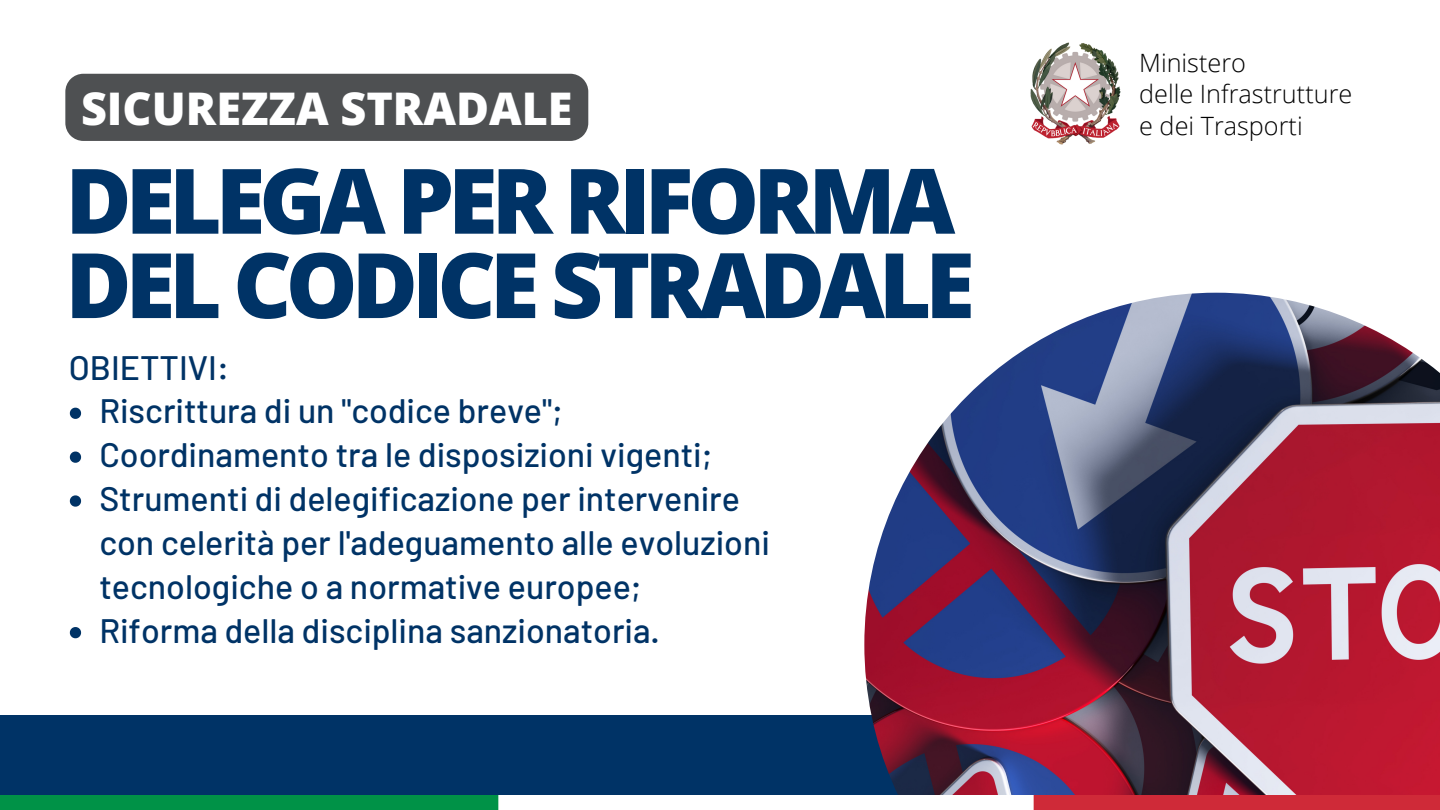
<style>
.page{position:relative;width:1440px;height:810px;background:#fff}
.page>*{position:absolute;margin:0;border:0;box-sizing:border-box;transform-origin:0 0}
.t1{font:800 90.3px/84.3px "Open Sans";letter-spacing:-.065em;color:#036}
.t2{font:800 45px "Open Sans";color:#fff}
.t3{font:500 33.9px/43.8px "Barlow";color:#036}
.t4{font:300 25.2px/31.5px "Open Sans";color:#000}
</style>
<div class="page">
<div style="left:0;top:715px;width:921px;height:95px;background:#036"></div>
<img style="left:1030px;top:43px;width:90px;height:102px">
<img style="left:864px;top:293px;width:576px;height:503px">
<img style="left:0;top:796px;width:1440px;height:14px">
<div style="left:65px;top:74px;width:523px;height:67px;background:#4e5052"></div>
<svg style="left:70px;top:408px;width:11px;height:11px"></svg>
<svg style="left:70px;top:452px;width:11px;height:11px"></svg>
<svg style="left:70px;top:495px;width:11px;height:12px"></svg>
<svg style="left:70px;top:627px;width:11px;height:11px"></svg>
<h2 class="t2" style="left:81px;top:77px;width:493px">SICUREZZA STRADALE</h2>
<h1 class="t1" style="left:65px;top:157px;width:911px">DELEGA PER RIFORMA<br>DEL CODICE STRADALE</h1>
<p class="t3" style="left:69px;top:344px;width:161px">OBIETTIVI:</p>
<p class="t3" style="left:99px;top:388px;width:672px">Riscrittura di un "codice breve"; Coordinamento tra le disposizioni vigenti; Strumenti di delegificazione per intervenire con celerità per l'adeguamento alle evoluzioni tecnologiche o a normative europee;<br>Riforma della disciplina sanzionatoria.</p>
<p class="t4" style="left:1139px;top:46px;width:215px">Ministero<br>delle Infrastrutture e dei Trasporti</p>
</div>
